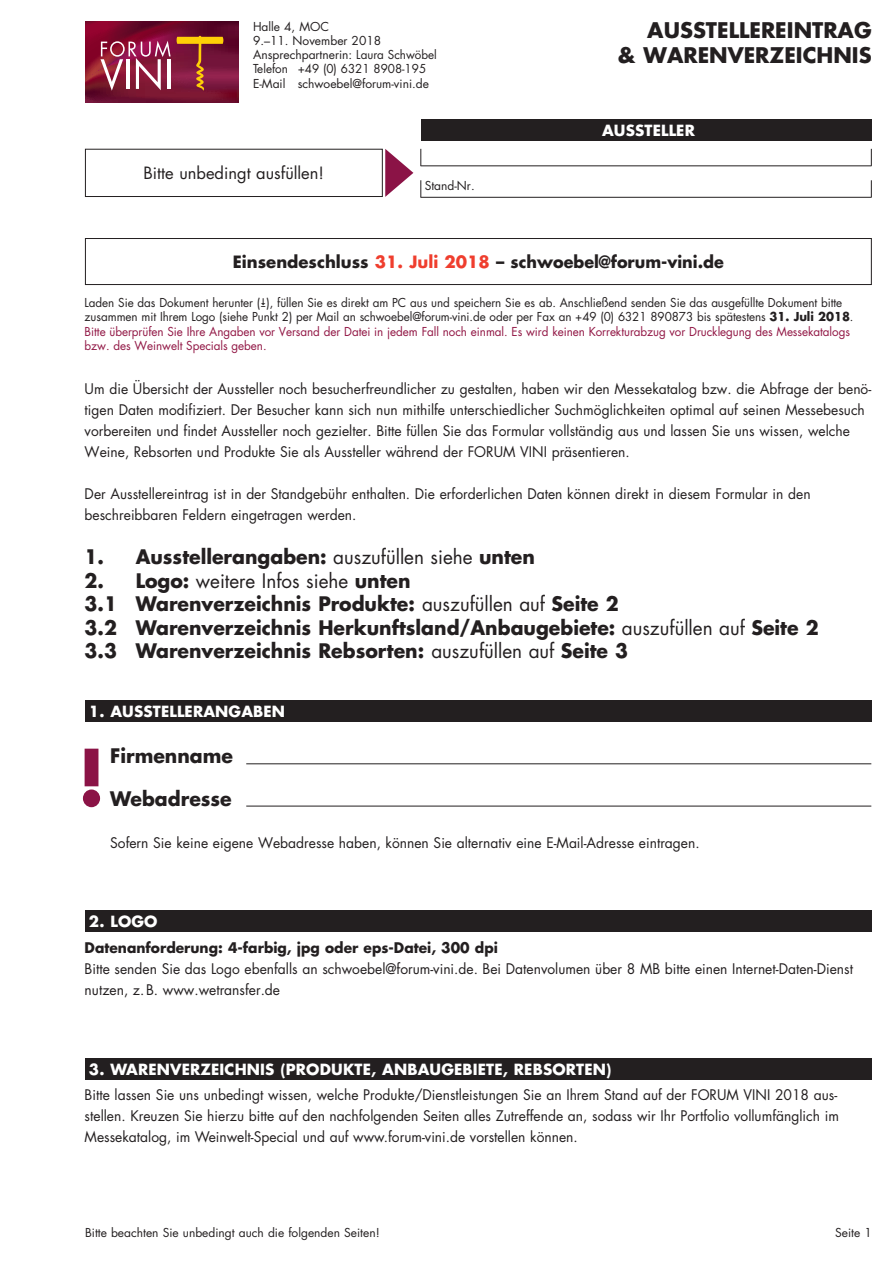
<style>
.page{position:relative;width:893px;height:1263px;background:#fff}
.page>*{position:absolute;margin:0;border:0;box-sizing:border-box;transform-origin:0 0}
.t1{font:700 21px/25.2px "Futura";color:#231f20;text-align:right}
.t2{font:700 19.5px/23.4px "Futura";color:#231f20}
.t3{font:700 16.5px "Futura";color:#231f20}
.t4{font:16.5px "Futura";color:#231f20}
.t5{font:700 15px "Futura";letter-spacing:.01em;color:#fff}
.t6{font:14.25px/21px "Futura";color:#231f20}
.t7{font:700 14.25px "Futura";color:#231f20}
.t8{font:12px/14.2px "Futura";letter-spacing:-.005em;color:#231f20}
.s1{color:#ef3e2e}
.s2{font-weight:700}
.s3{color:#911644}
.s4{font-weight:400}
</style>
<div class="page">
<div style="left:85px;top:238px;width:787px;height:47px;border:1px solid #231f20"></div>
<div style="left:85px;top:149px;width:298px;height:48px;border:1px solid #231f20"></div>
<svg style="left:420px;top:149px;width:1px;height:16px"></svg>
<svg style="left:871px;top:149px;width:1px;height:17px"></svg>
<hr style="left:420px;top:165px;width:451px;height:1px;background:#231f20">
<svg style="left:420px;top:180px;width:1px;height:17px"></svg>
<svg style="left:871px;top:180px;width:1px;height:17px"></svg>
<hr style="left:420px;top:197px;width:451px;height:1px;background:#231f20">
<svg style="left:85px;top:21px;width:153px;height:82px;background:#730c2d"></svg>
<svg style="left:101px;top:36px;width:122px;height:55px;background:#9e4453"></svg>
<div style="left:421px;top:119px;width:451px;height:21px;background:#231f20"></div>
<svg style="left:385px;top:149px;width:28px;height:48px"></svg>
<hr style="left:246px;top:763px;width:625px;height:1px;background:#231f20">
<hr style="left:246px;top:806px;width:625px;height:1px;background:#231f20">
<div style="left:85px;top:700px;width:786px;height:21px;background:#231f20"></div>
<div style="left:85px;top:911px;width:786px;height:21px;background:#231f20"></div>
<div style="left:85px;top:1058px;width:786px;height:21px;background:#231f20"></div>
<svg style="left:83px;top:749px;width:17px;height:58px"></svg>
<p class="t8" style="left:253px;top:19px;width:185px">Halle 4, MOC<br>9.–11. November 2018<br>Ansprechpartnerin: Laura Schwöbel<br>Telefon +49 (0) 6321 8908-195<br>E-Mail schwoebel@forum-vini.de</p>
<p class="t4" style="left:144px;top:162px;width:182px">Bitte unbedingt ausfüllen!</p>
<p class="t8" style="left:425px;top:178px;width:51px">Stand-Nr.</p>
<h1 class="t1" style="left:618px;top:17px;width:255px">AUSSTELLEREINTRAG<br>&amp; WARENVERZEICHNIS</h1>
<p class="t5" style="left:602px;top:120px;width:94px">AUSSTELLER</p>
<p class="t3" style="left:233px;top:250px;width:492px">Einsendeschluss <span class="s1">31. Juli 2018</span> – schwoebel@forum-vini.de</p>
<p class="t8" style="left:85px;top:295px;width:770px">Laden Sie das Dokument herunter ( ), füllen Sie es direkt am PC aus und speichern Sie es ab. Anschließend senden Sie das ausgefüllte Dokument bitte zusammen mit Ihrem Logo (siehe Punkt 2) per Mail an schwoebel@forum-vini.de oder per Fax an +49 (0) 6321 890873 bis spätestens <span class="s2">31. Juli 2018</span>.<br><span class="s3">Bitte überprüfen Sie Ihre Angaben vor Versand der Datei in jedem Fall noch einmal. Es wird keinen Korrekturabzug vor Drucklegung des Messekatalogs bzw. des Weinwelt Specials geben.</span></p>
<p class="t6" style="left:85px;top:378px;width:788px">Um die Übersicht der Aussteller noch besucherfreundlicher zu gestalten, haben wir den Messekatalog bzw. die Abfrage der benö&shy;tigen Daten modifiziert. Der Besucher kann sich nun mithilfe unterschiedlicher Suchmöglichkeiten optimal auf seinen Messebesuch vorbereiten und findet Aussteller noch gezielter. Bitte füllen Sie das Formular vollständig aus und lassen Sie uns wissen, welche Weine, Rebsorten und Produkte Sie als Aussteller während der FORUM VINI präsentieren.</p>
<p class="t6" style="left:85px;top:483px;width:727px">Der Ausstellereintrag ist in der Standgebühr enthalten. Die erforderlichen Daten können direkt in diesem Formular in den beschreibbaren Feldern eingetragen werden.</p>
<h2 class="t2" style="left:85px;top:545px;width:452px">1. Ausstellerangaben: <span class="s4">auszufüllen siehe</span> unten</h2>
<h2 class="t2" style="left:85px;top:568px;width:735px">2. Logo: <span class="s4">weitere Infos siehe</span> unten<br>3.1 Warenverzeichnis Produkte: <span class="s4">auszufüllen auf</span> Seite 2<br>3.2 Warenverzeichnis Herkunftsland/Anbaugebiete: <span class="s4">auszufüllen auf</span> Seite 2<br>3.3 Warenverzeichnis Rebsorten: <span class="s4">auszufüllen auf</span> Seite 3</h2>
<p class="t5" style="left:89px;top:700px;width:198px">1. AUSSTELLERANGABEN</p>
<h2 class="t2" style="left:110px;top:734px;width:124px;line-height:42.3px">Firmenname<br>Webadresse</h2>
<p class="t6" style="left:110px;top:832px;width:591px">Sofern Sie keine eigene Webadresse haben, können Sie alternativ eine E-Mail-Adresse eintragen.</p>
<p class="t5" style="left:89px;top:911px;width:70px">2. LOGO</p>
<p class="t7" style="left:85px;top:938px;width:415px">Datenanforderung: 4-farbig, jpg oder eps-Datei, 300 dpi</p>
<p class="t6" style="left:85px;top:958px;width:770px">Bitte senden Sie das Logo ebenfalls an schwoebel@forum-vini.de. Bei Datenvolumen über 8 MB bitte einen Internet-Daten-Dienst nutzen, z.B. www.wetransfer.de</p>
<p class="t5" style="left:89px;top:1058px;width:524px">3. WARENVERZEICHNIS (PRODUKTE, ANBAUGEBIETE, REBSORTEN)</p>
<p class="t6" style="left:85px;top:1084px;width:756px">Bitte lassen Sie uns unbedingt wissen, welche Produkte/Dienstleistungen Sie an Ihrem Stand auf der FORUM VINI 2018 aus&shy;stellen. Kreuzen Sie hierzu bitte auf den nachfolgenden Seiten alles Zutreffende an, sodass wir Ihr Portfolio vollumfänglich im<br>Messekatalog, im Weinwelt-Special und auf www.forum-vini.de vorstellen können.</p>
<p class="t8" style="left:85px;top:1226px;width:296px">Bitte beachten Sie unbedingt auch die folgenden Seiten!</p>
<p class="t8" style="left:835px;top:1226px;width:38px">Seite 1</p>
</div>
